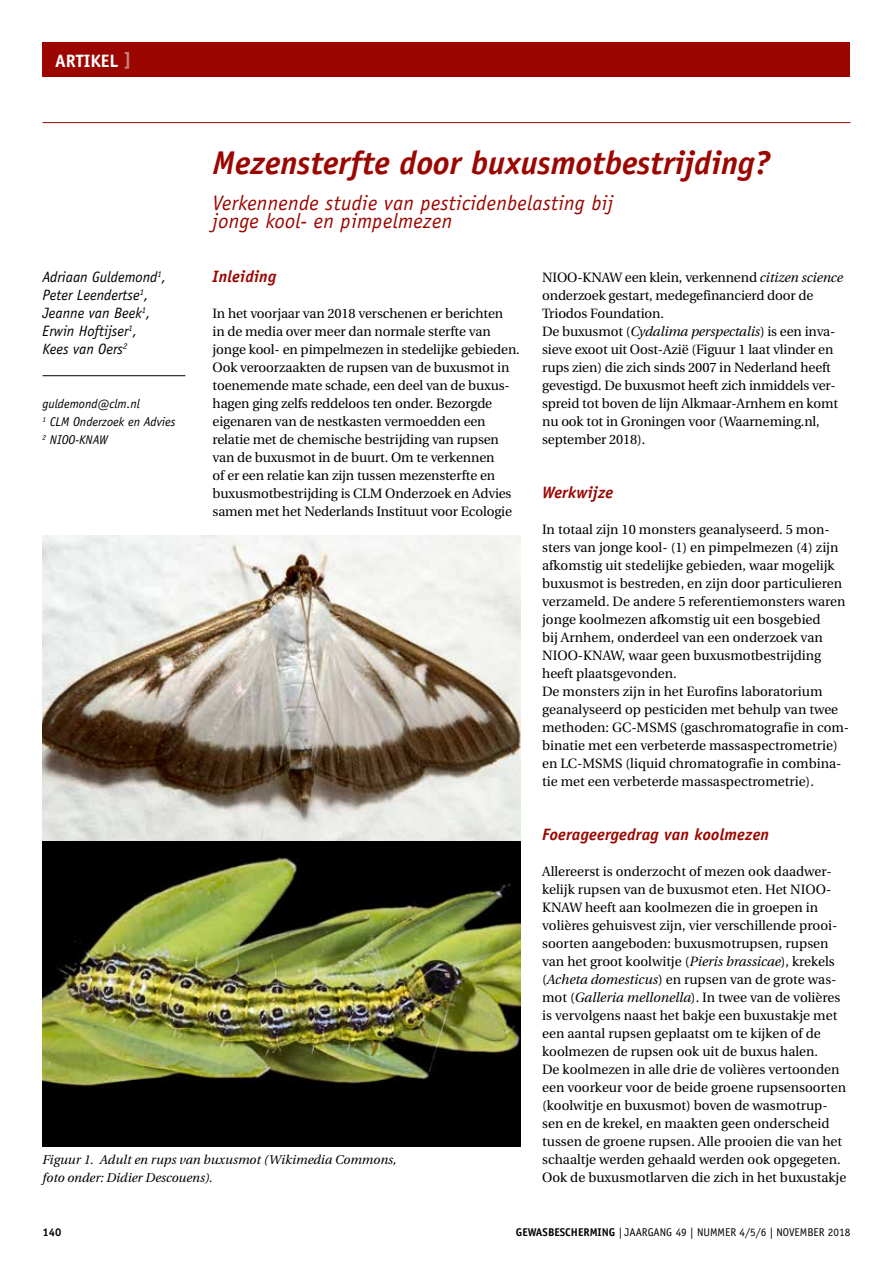
<style>
.page{position:relative;width:893px;height:1263px;background:#fff}
.page>*{position:absolute;margin:0;border:0;box-sizing:border-box;transform-origin:0 0}
.t1{font:italic 700 33px "Officina Sans";color:#9b0600}
.t2{font:italic 21px/18px "Officina Sans";letter-spacing:.015em;color:#9b0600}
.t3{font:700 18px "Officina Sans";color:#fff}
.t4{font:italic 700 16.5px "Officina Sans";letter-spacing:.015em;color:#9b0600}
.t5{font:italic 15px/18px "Officina Sans";color:#000}
.t6{font:13.5px/18px "Utopia";color:#000}
.t7{font:italic 12.75px/18px "Utopia";color:#000}
.t8{font:italic 12.75px/18px "Officina Sans";color:#000}
.t9{font:11.25px "Officina Sans";color:#000}
.t10{font:700 11.25px "Officina Sans";color:#000}
.s1{color:#cd8380}
.s2{font-style:italic}
.s3{font-weight:700}
</style>
<div class="page">
<div style="left:43px;top:43px;width:807px;height:34px;background:#9b0600"></div>
<hr style="left:43px;top:122px;width:807px;height:1px;background:#9b0600">
<hr style="left:43px;top:375px;width:142px;height:1px;background:#000">
<img style="left:43px;top:535px;width:478px;height:611px">
<h3 class="t3" style="left:55px;top:49px;width:78px">ARTIKEL <span class="s1">]</span></h3>
<h1 class="t1" style="left:213px;top:143px;width:559px">Mezensterfte door buxusmotbestrijding?</h1>
<h2 class="t2" style="left:213px;top:194px;width:402px">Verkennende studie van pesticidenbelasting bij jonge kool- en pimpelmezen</h2>
<p class="t4" style="left:213px;top:267px;width:65px">Inleiding</p>
<p class="t6" style="left:213px;top:305px;width:309px">In het voorjaar van 2018 verschenen er berichten<br>in de media over meer dan normale sterfte van jonge kool- en pimpelmezen in stedelijke gebieden.<br>Ook veroorzaakten de rupsen van de buxusmot in toenemende mate schade, een deel van de buxus&shy;hagen ging zelfs reddeloos ten onder. Bezorgde eigenaren van de nestkasten vermoedden een relatie met de chemische bestrijding van rupsen van de buxusmot in de buurt. Om te verkennen<br>of er een relatie kan zijn tussen mezensterfte en buxusmotbestrijding is CLM Onderzoek en Advies samen met het Nederlands Instituut voor Ecologie</p>
<p class="t5" style="left:43px;top:268px;width:125px">Adriaan Guldemond<sup>1</sup>,<br>Peter Leendertse<sup>1</sup>,<br>Jeanne van Beek<sup>1</sup>,<br>Erwin Hoftijser<sup>1</sup>,<br>Kees van Oers<sup>2</sup></p>
<p class="t6" style="left:542px;top:269px;width:302px">NIOO-KNAW een klein, verkennend <span class="s2">citizen science </span>onderzoek gestart, medegefinancierd door de Triodos Foundation.<br>De buxusmot (<span class="s2">Cydalima perspectalis</span>) is een inva&shy;sieve exoot uit Oost-Azië (Figuur 1 laat vlinder en rups zien) die zich sinds 2007 in Nederland heeft gevestigd. De buxusmot heeft zich inmiddels ver&shy;spreid tot boven de lijn Alkmaar-Arnhem en komt nu ook tot in Groningen voor (Waarneming.nl, september 2018).</p>
<p class="t4" style="left:542px;top:483px;width:73px">Werkwijze</p>
<p class="t6" style="left:542px;top:521px;width:309px">In totaal zijn 10 monsters geanalyseerd. 5 mon&shy;sters van jonge kool- (1) en pimpelmezen (4) zijn afkomstig uit stedelijke gebieden, waar mogelijk buxusmot is bestreden, en zijn door particulieren verzameld. De andere 5 referentiemonsters waren jonge koolmezen afkomstig uit een bosgebied<br>bij Arnhem, onderdeel van een onderzoek van NIOO-KNAW, waar geen buxusmotbestrijding heeft plaatsgevonden.<br>De monsters zijn in het Eurofins laboratorium geanalyseerd op pesticiden met behulp van twee methoden: GC-MSMS (gaschromatografie in com&shy;binatie met een verbeterde massaspectrometrie) en LC-MSMS (liquid chromatografie in combina&shy;tie met een verbeterde massaspectrometrie).</p>
<p class="t4" style="left:542px;top:825px;width:229px">Foerageergedrag van koolmezen</p>
<p class="t6" style="left:542px;top:863px;width:306px">Allereerst is onderzocht of mezen ook daadwer&shy;kelijk rupsen van de buxusmot eten. Het NIOO-KNAW heeft aan koolmezen die in groepen in volières gehuisvest zijn, vier verschillende prooi&shy;soorten aangeboden: buxusmotrupsen, rupsen van het groot koolwitje (<span class="s2">Pieris brassicae</span>), krekels (<span class="s2">Acheta domesticus</span>) en rupsen van de grote was&shy;mot (<span class="s2">Galleria mellonella</span>). In twee van de volières is vervolgens naast het bakje een buxustakje met een aantal rupsen geplaatst om te kijken of de koolmezen de rupsen ook uit de buxus halen.<br>De koolmezen in alle drie de volières vertoonden een voorkeur voor de beide groene rupsensoorten (koolwitje en buxusmot) boven de wasmotrup&shy;sen en de krekel, en maakten geen onderscheid tussen de groene rupsen. Alle prooien die van het schaaltje werden gehaald werden ook opgegeten.<br>Ook de buxusmotlarven die zich in het buxustakje</p>
<p class="t8" style="left:43px;top:395px;width:135px">guldemond@clm.nl<br><sup>1</sup> CLM Onderzoek en Advies<br><sup>2</sup> NIOO-KNAW</p>
<p class="t7" style="left:43px;top:1151px;width:356px">Figuur 1. Adult en rups van buxusmot (Wikimedia Commons, foto onder: Didier Descouens).</p>
<p class="t10" style="left:43px;top:1225px;width:20px">140</p>
<p class="t9" style="left:516px;top:1226px;width:336px"><span class="s3">GEWASBESCHERMING</span> | JAARGANG 49 | NUMMER 4/5/6 | NOVEMBER 2018</p>
</div>
